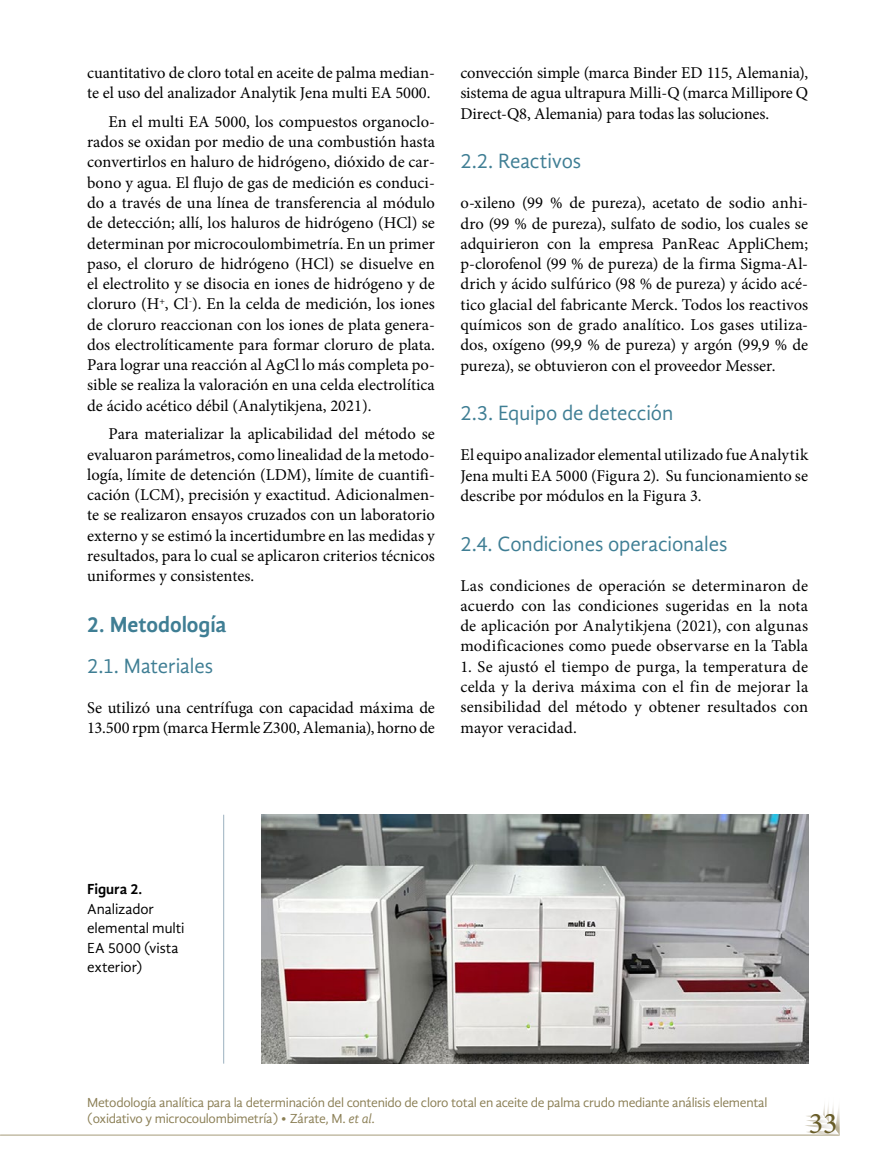
<style>
.page{position:relative;width:872px;height:1170px;background:#fff}
.page>*{position:absolute;margin:0;border:0;box-sizing:border-box;transform-origin:0 0}
.t1{font:30px "Minion Pro";color:#685c27}
.t2{font:700 22.5px "Gandhi Sans";color:#3f7e94}
.t3{font:21.3px "Gandhi Sans";letter-spacing:-.005em;color:#3f7e94}
.t4{font:16.5px/20.2px "Minion Pro";color:#000;text-align:justify}
.t5{font:15px/19.5px "Gandhi Sans";letter-spacing:-.005em;color:#000}
.t6{font:700 15px "Gandhi Sans";color:#000}
.t7{font:13.5px/16.2px "Gandhi Sans";letter-spacing:-.02em;color:#8b7f55}
.s1{font-style:italic}
</style>
<div class="page">
<svg style="left:805px;top:1104px;width:34px;height:30px"></svg>
<hr style="left:0;top:1134px;width:839px;height:1px;background:#a69b79">
<img style="left:261px;top:814px;width:547px;height:249px">
<hr style="left:223px;top:814px;width:1px;height:249px;background:#9cb1c0">
<p class="t4" style="left:87px;top:63px;width:349px">cuantitativo de cloro total en aceite de palma median&shy;te el uso del analizador Analytik Jena multi EA 5000.</p>
<p class="t4" style="left:87px;top:112px;width:349px;text-indent:21px">En el multi EA 5000, los compuestos organoclo&shy;rados se oxidan por medio de una combustión hasta convertirlos en haluro de hidrógeno, dióxido de car&shy;bono y agua. El flujo de gas de medición es conduci&shy;do a través de una línea de transferencia al módulo de detección; allí, los haluros de hidrógeno (HCl) se determinan por microcoulombimetría. En un primer paso, el cloruro de hidrógeno (HCl) se disuelve en el electrolito y se disocia en iones de hidrógeno y de cloruro (H<sup>+</sup>, Cl<sup>-</sup>). En la celda de medición, los iones de cloruro reaccionan con los iones de plata genera&shy;dos electrolíticamente para formar cloruro de plata.<br>Para lograr una reacción al AgCl lo más completa po&shy;sible se realiza la valoración en una celda electrolítica de ácido acético débil (Analytikjena, 2021).</p>
<p class="t4" style="left:87px;top:424px;width:349px;text-indent:21px">Para materializar la aplicabilidad del método se evaluaron parámetros, como linealidad de la metodo&shy;logía, límite de detención (LDM), límite de cuantifi&shy;cación (LCM), precisión y exactitud. Adicionalmen&shy;te se realizaron ensayos cruzados con un laboratorio externo y se estimó la incertidumbre en las medidas y resultados, para lo cual se aplicaron criterios técnicos uniformes y consistentes.</p>
<h2 class="t2" style="left:87px;top:611px;width:141px">2. Metodología</h2>
<p class="t3" style="left:87px;top:653px;width:127px">2.1. Materiales</p>
<p class="t4" style="left:87px;top:697px;width:349px">Se utilizó una centrífuga con capacidad máxima de<br>13.500 rpm (marca Hermle Z300, Alemania), horno de</p>
<p class="t4" style="left:460px;top:63px;width:349px">convección simple (marca Binder ED 115, Alemania), sistema de agua ultrapura Milli-Q (marca Millipore Q Direct-Q8, Alemania) para todas las soluciones.</p>
<p class="t3" style="left:460px;top:149px;width:122px">2.2. Reactivos</p>
<p class="t4" style="left:460px;top:193px;width:349px">o-xileno (99 % de pureza), acetato de sodio anhi&shy;dro (99 % de pureza), sulfato de sodio, los cuales se adquirieron con la empresa PanReac AppliChem; p-clorofenol (99 % de pureza) de la firma Sigma-Al&shy;drich y ácido sulfúrico (98 % de pureza) y ácido acé&shy;tico glacial del fabricante Merck. Todos los reactivos químicos son de grado analítico. Los gases utiliza&shy;dos, oxígeno (99,9 % de pureza) y argón (99,9 % de pureza), se obtuvieron con el proveedor Messer.</p>
<p class="t3" style="left:460px;top:401px;width:214px">2.3. Equipo de detección</p>
<p class="t4" style="left:460px;top:445px;width:349px">El equipo analizador elemental utilizado fue Analytik Jena multi EA 5000 (Figura 2). Su funcionamiento se describe por módulos en la Figura 3.</p>
<p class="t3" style="left:460px;top:531px;width:268px">2.4. Condiciones operacionales</p>
<p class="t4" style="left:460px;top:575px;width:349px">Las condiciones de operación se determinaron de acuerdo con las condiciones sugeridas en la nota de aplicación por Analytikjena (2021), con algunas modificaciones como puede observarse en la Tabla</p>
<p class="t4" style="left:460px;top:656px;width:349px">1. Se ajustó el tiempo de purga, la temperatura de celda y la deriva máxima con el fin de mejorar la sensibilidad del método y obtener resultados con mayor veracidad.</p>
<p class="t6" style="left:87px;top:880px;width:57px">Figura 2.</p>
<p class="t5" style="left:87px;top:898px;width:99px">Analizador elemental multi<br>EA 5000 (vista exterior)</p>
<p class="t7" style="left:87px;top:1094px;width:681px">Metodología analítica para la determinación del contenido de cloro total en aceite de palma crudo mediante análisis elemental (oxidativo y microcoulombimetría) • Zárate, M. <span class="s1">et al</span>.</p>
<h1 class="t1" style="left:808px;top:1102px;width:30px">33</h1>
</div>
